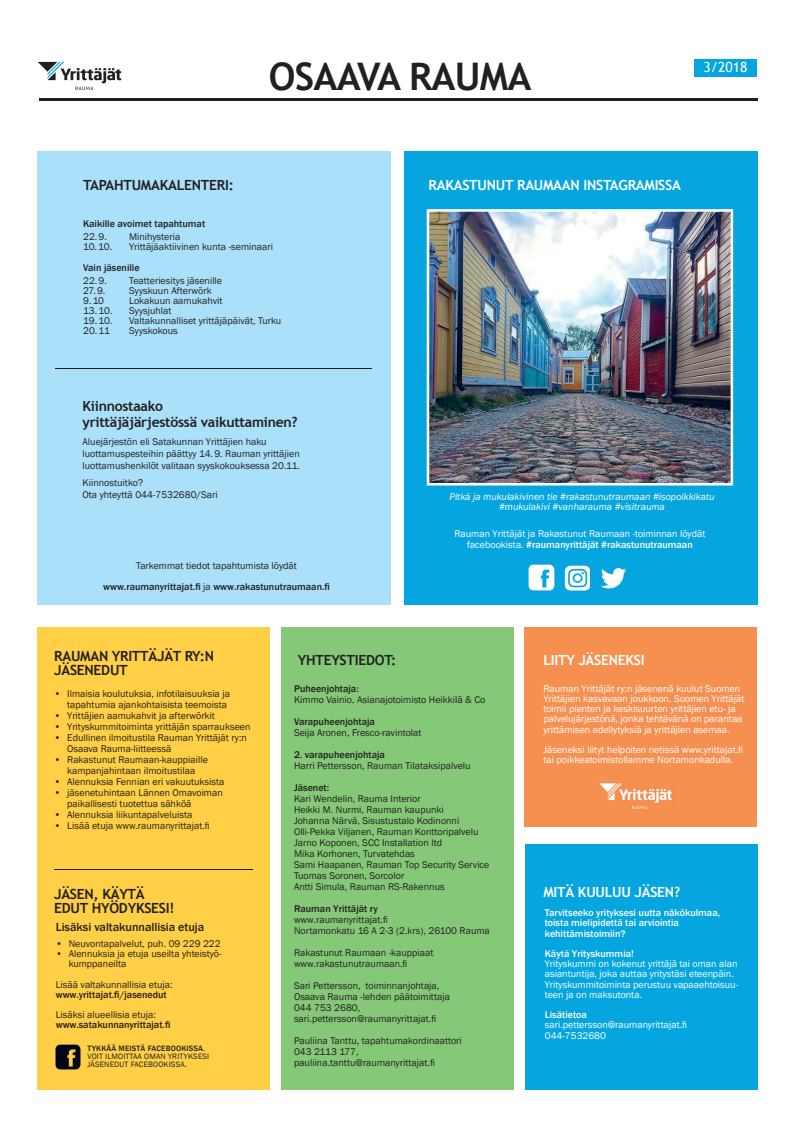
<style>
.page{position:relative;width:794px;height:1134px;background:#fff}
.page>*{position:absolute;margin:0;border:0;box-sizing:border-box;transform-origin:0 0}
.t1{font:700 38px "Trebuchet MS";letter-spacing:-.02em;color:#231f20}
.t2{font:700 14px/14px "Trebuchet MS";letter-spacing:-.02em;color:#231f20}
.t3{font:700 14px "Trebuchet MS";letter-spacing:-.02em;color:#fff}
.t4{font:14px "Trebuchet MS";color:#fff}
.t5{font:500 12px "Franklin Gothic";color:#231f20}
.t6{font:10px/11px "Franklin Gothic";color:#231f20}
.t7{font:10px/10.2px "Franklin Gothic";color:#fff}
.t8{font:500 10px/20.4px "Franklin Gothic";color:#231f20;text-align:center}
.t9{font:italic 10px/10.5px "Franklin Gothic";color:#fff;text-align:center}
.t10{font:500 10px/10.2px "Franklin Gothic";color:#fff}
.t11{font:8px/8px "Franklin Gothic";letter-spacing:.02em;color:#231f20}
.s1{font-weight:500}
.s2{font-weight:400}
</style>
<div class="page">
<hr style="left:39px;top:98px;width:719px;height:2px;background:#231f20">
<div style="left:694px;top:59px;width:63px;height:17px;background:#05a6e0"></div>
<svg style="left:38px;top:62px;width:83px;height:28px"></svg>
<div style="left:37px;top:152px;width:353px;height:453px;background:#aae0f9"></div>
<div style="left:525px;top:844px;width:233px;height:245px;background:#05a6e0"></div>
<div style="left:37px;top:627px;width:233px;height:462px;background:#ffcf45"></div>
<div style="left:281px;top:627px;width:232px;height:462px;background:#85c878"></div>
<div style="left:524px;top:627px;width:233px;height:200px;background:#f69050"></div>
<div style="left:404px;top:152px;width:353px;height:453px;background:#05a6e0"></div>
<img style="left:427px;top:209px;width:306px;height:276px">
<hr style="left:54px;top:870px;width:199px;height:1px;background:#231f20">
<hr style="left:55px;top:368px;width:316px;height:1px;background:#231f20">
<img style="left:528px;top:564px;width:26px;height:26px">
<img style="left:564px;top:565px;width:26px;height:25px">
<img style="left:601px;top:568px;width:25px;height:20px">
<img style="left:599px;top:783px;width:73px;height:26px">
<img style="left:56px;top:1045px;width:24px;height:24px">
<p class="t1" style="left:269px;top:53px;width:264px">OSAAVA RAUMA</p>
<p class="t4" style="left:703px;top:59px;width:46px">3/2018</p>
<p class="t2" style="left:83px;top:178px;width:152px">TAPAHTUMAKALENTERI:</p>
<p class="t3" style="left:428px;top:176px;width:254px">RAKASTUNUT RAUMAAN INSTAGRAMISSA</p>
<p class="t8" style="left:83px;top:214px;width:124px">Kaikille avoimet tapahtumat</p>
<p class="t6" style="left:83px;top:231px;width:25px">22. 9.</p>
<p class="t6" style="left:129px;top:231px;width:53px">Minihysteria</p>
<p class="t6" style="left:83px;top:241px;width:31px">10. 10.</p>
<p class="t6" style="left:83px;top:236px;width:191px;line-height:21.3px;text-indent:46px">Yrittäjäaktiivinen kunta -seminaari<br><span class="s1">Vain jäsenille</span></p>
<p class="t6" style="left:83px;top:276px;width:25px">22. 9.</p>
<p class="t6" style="left:129px;top:276px;width:94px">Teatteriesitys jäsenille</p>
<p class="t6" style="left:83px;top:286px;width:24px">27. 9.</p>
<p class="t6" style="left:129px;top:286px;width:84px">Syyskuun Afterwörk</p>
<p class="t6" style="left:83px;top:296px;width:23px">9. 10</p>
<p class="t6" style="left:129px;top:296px;width:95px">Lokakuun aamukahvit</p>
<p class="t6" style="left:83px;top:306px;width:31px">13. 10.</p>
<p class="t6" style="left:129px;top:306px;width:44px">Syysjuhlat</p>
<p class="t6" style="left:83px;top:316px;width:31px">19. 10.</p>
<p class="t6" style="left:129px;top:316px;width:154px">Valtakunnalliset yrittäjäpäivät, Turku</p>
<p class="t6" style="left:83px;top:326px;width:29px">20. 11</p>
<p class="t6" style="left:129px;top:326px;width:50px">Syyskokous</p>
<p class="t2" style="left:83px;top:398px;width:216px;line-height:16px">Kiinnostaako<br>yrittäjäjärjestössä vaikuttaminen?</p>
<p class="t6" style="left:83px;top:435px;width:219px;line-height:12px">Aluejärjestön eli Satakunnan Yrittäjien haku luottamuspesteihin päättyy 14. 9. Rauman yrittäjien luottamushenkilöt valitaan syyskokouksessa 20.11.</p>
<p class="t6" style="left:83px;top:477px;width:137px;line-height:12px">Kiinnostuitko?<br>Ota yhteyttä 044-7532680/Sari</p>
<p class="t8" style="left:103px;top:556px;width:228px"><span class="s2">Tarkemmat tiedot tapahtumista löydät </span>www.raumanyrittajat.fi <span class="s2">ja</span> www.rakastunutraumaan.fi</p>
<p class="t9" style="left:449px;top:491px;width:267px">Pitkä ja mukulakivinen tie #rakastunutraumaan #isopoikkikatu #mukulakivi #vanharauma #visitrauma</p>
<p class="t7" style="left:454px;top:529px;width:252px;line-height:10.5px;text-align:center">Rauman Yrittäjät ja Rakastunut Raumaan -toiminnan löydät facebookista. <span class="s1">#raumanyrittäjät #rakastunutraumaan</span></p>
<p class="t2" style="left:54px;top:649px;width:161px">RAUMAN YRITTÄJÄT RY:N<br>JÄSENEDUT</p>
<p class="t2" style="left:298px;top:653px;width:100px">YHTEYSTIEDOT:</p>
<p class="t3" style="left:543px;top:651px;width:103px">LIITY JÄSENEKSI</p>
<p class="t7" style="left:543px;top:683px;width:202px">Rauman Yrittäjät ry:n jäsenenä kuulut Suomen Yrittäjien kasvavaan joukkoon. Suomen Yrittäjät toimii pienten ja keskisuurten yrittäjien etu- ja palvelujärjestönä, jonka tehtävänä on parantaa yrittämisen edellytyksiä ja yrittäjien asemaa.</p>
<p class="t7" style="left:543px;top:745px;width:201px">Jäseneksi liityt helpoiten netissä www.yrittajat.fi tai poikkeatoimistollamme Nortamonkadulla.</p>
<p class="t6" style="left:294px;top:683px;width:193px"><span class="s1">Puheenjohtaja:<br></span>Kimmo Vainio, Asianajotoimisto Heikkilä &amp; Co</p>
<p class="t6" style="left:294px;top:716px;width:129px"><span class="s1">Varapuheenjohtaja<br></span>Seija Aronen, Fresco-ravintolat</p>
<p class="t6" style="left:294px;top:749px;width:178px"><span class="s1">2. varapuheenjohtaja<br></span>Harri Pettersson, Rauman Tilataksipalvelu</p>
<p class="t6" style="left:294px;top:782px;width:197px"><span class="s1">Jäsenet:<br></span>Kari Wendelin, Rauma Interior<br>Heikki M. Nurmi, Rauman kaupunki<br>Johanna Närvä, Sisustustalo Kodinonni<br>Olli-Pekka Viljanen, Rauman Konttoripalvelu<br>Jarno Koponen, SCC Installation ltd<br>Mika Korhonen, Turvatehdas<br>Sami Haapanen, Rauman Top Security Service<br>Tuomas Soronen, Sorcolor<br>Antti Simula, Rauman RS-Rakennus</p>
<p class="t6" style="left:294px;top:903px;width:197px"><span class="s1">Rauman Yrittäjät ry<br></span>www.raumanyrittajat.fi<br>Nortamonkatu 16 A 2-3 (2.krs), 26100 Rauma</p>
<p class="t6" style="left:294px;top:947px;width:141px">Rakastunut Raumaan -kauppiaat www.rakastunutraumaan.fi</p>
<p class="t6" style="left:294px;top:980px;width:157px">Sari Pettersson, toiminnanjohtaja,<br>Osaava Rauma -lehden päätoimittaja<br>044 753 2680, sari.pettersson@raumanyrittajat.fi</p>
<p class="t6" style="left:294px;top:1035px;width:169px">Pauliina Tanttu, tapahtumakordinaattori<br>043 2113 177, pauliina.tanttu@raumanyrittajat.fi</p>
<p class="t6" style="left:54px;top:688px;width:177px;text-align:right">• Ilmaisia koulutuksia, infotilaisuuksia ja tapahtumia ajankohtaisista teemoista</p>
<p class="t6" style="left:54px;top:710px;width:162px">• Yrittäjien aamukahvit ja afterwörkit</p>
<p class="t6" style="left:54px;top:721px;width:198px">• Yrityskummitoiminta yrittäjän sparraukseen</p>
<p class="t6" style="left:67px;top:732px;width:181px;text-indent:-13px">• Edullinen ilmoitustila Rauman Yrittäjät ry:n<br>Osaava Rauma-liitteessä</p>
<p class="t6" style="left:54px;top:754px;width:155px;text-align:center">• Rakastunut Raumaan-kauppiaille kampanjahintaan ilmoitustilaa</p>
<p class="t6" style="left:54px;top:776px;width:172px">• Alennuksia Fennian eri vakuutuksista</p>
<p class="t6" style="left:67px;top:787px;width:157px;text-indent:-13px">• jäsenetuhintaan Lännen Omavoiman paikallisesti tuotettua sähköä</p>
<p class="t6" style="left:54px;top:809px;width:140px">• Alennuksia liikuntapalveluista</p>
<p class="t6" style="left:54px;top:820px;width:157px">• Lisää etuja www.raumanyrittajat.fi</p>
<p class="t2" style="left:54px;top:887px;width:92px">JÄSEN, KÄYTÄ</p>
<p class="t3" style="left:543px;top:883px;width:138px">MITÄ KUULUU JÄSEN?</p>
<p class="t2" style="left:54px;top:901px;width:122px">EDUT HYÖDYKSESI!</p>
<p class="t10" style="left:545px;top:908px;width:177px">Tarvitseeko yrityksesi uutta näkökulmaa, toista mielipidettä tai arviointia kehittämistoimiin?</p>
<p class="t7" style="left:545px;top:949px;width:195px"><span class="s1">Käytä Yrityskummia!<br></span>Yrityskummi on kokenut yrittäjä tai oman alan asiantuntija, joka auttaa yritystäsi eteenpäin.<br>Yrityskummitoiminta perustuu vapaaehtoisuu&shy;teen ja on maksutonta.</p>
<p class="t7" style="left:545px;top:1010px;width:144px"><span class="s1">Lisätietoa </span>sari.pettersson@raumanyrittajat.fi<br>044-7532680</p>
<p class="t5" style="left:56px;top:920px;width:150px">Lisäksi valtakunnallisia etuja</p>
<p class="t6" style="left:56px;top:938px;width:166px">• Neuvontapalvelut, puh. 09 229 222</p>
<p class="t6" style="left:69px;top:949px;width:154px;line-height:10.2px;text-indent:-13px">• Alennuksia ja etuja useilta yhteistyö&shy;kumppaneilta</p>
<p class="t6" style="left:56px;top:979px;width:118px;line-height:10.2px">Lisää valtakunnallisia etuja: <span class="s1">www.yrittajat.fi/jasenedut</span></p>
<p class="t8" style="left:56px;top:1010px;width:116px;line-height:10.2px;text-align:left"><span class="s2">Lisäksi alueellisia etuja: </span>www.satakunnanyrittajat.fi</p>
<p class="t11" style="left:87px;top:1045px;width:123px"><span class="s1">TYKKÄÄ MEISTÄ FACEBOOKISSA.<br></span>VOIT ILMOITTAA OMAN YRITYKSESI<br>JÄSENEDUT FACEBOOKISSA.</p>
</div>
